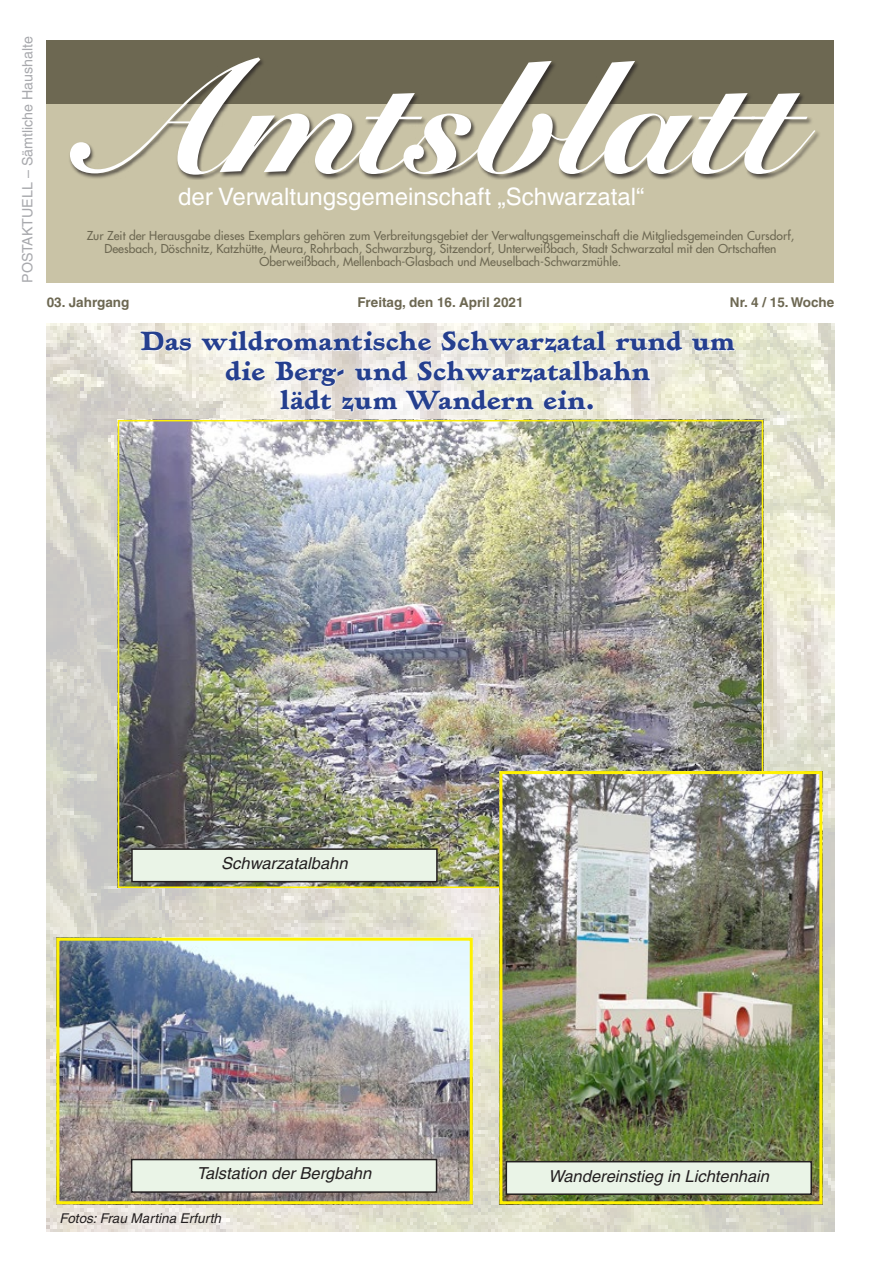
<style>
.page{position:relative;width:881px;height:1263px;background:#fff}
.page>*{position:absolute;margin:0;border:0;box-sizing:border-box;transform-origin:0 0}
.t1{font:157.5px "Snell Roundhand Black Script";color:#fff}
.Überschrift{font:800 27px/29.4px "Hadriano";color:#253f8e;text-align:center}
.t2{font:24px "Helvetica LT";color:#fff}
.Bildunterschrift{font:italic 16.5px "Helvetica LT";color:#231f20}
.Postaktuell{font:14.25px "Helvetica LT";color:#a8a9ad}
.t3{font:700 13.5px "Helvetica LT";color:#6d6852}
.Bildunterschrift-2{font:italic 13.5px "Helvetica LT";color:#231f20}
.t4{font:12px/13px "Futura LT";color:#6d6852;text-align:center}
</style>
<div class="page">
<img style="left:47px;top:324px;width:786px;height:907px">
<div style="left:47px;top:62px;width:786px;height:221px;background:#c9c3a6"></div>
<div style="left:47px;top:40px;width:786px;height:64px;background:#6d6852"></div>
<div style="left:69px;top:56px;width:751px;height:124px;background:#231f20;opacity:.75"></div>
<img style="left:121px;top:423px;width:639px;height:462px">
<div style="left:144px;top:333px;width:608px;height:97px;background:#231f20;opacity:.05"></div>
<svg style="left:140px;top:331px;width:52px;height:21px"></svg>
<svg style="left:691px;top:338px;width:44px;height:14px"></svg>
<svg style="left:201px;top:323px;width:481px;height:89px"></svg>
<img style="left:60px;top:942px;width:408px;height:258px">
<div style="left:56px;top:938px;width:416px;height:266px;border:3px solid #fff101"></div>
<div style="left:131px;top:1159px;width:305px;height:33px;background:#eaf4e7"></div>
<div style="left:131px;top:1159px;width:306px;height:34px;border:2px solid #231f20"></div>
<div style="left:132px;top:849px;width:304px;height:33px;background:#eaf4e7"></div>
<div style="left:131px;top:848px;width:306px;height:34px;border:2px solid #231f20"></div>
<img style="left:503px;top:775px;width:315px;height:425px">
<div style="left:499px;top:771px;width:323px;height:433px;border:3px solid #fff101"></div>
<div style="left:506px;top:1162px;width:305px;height:32px;background:#eaf4e7"></div>
<div style="left:505px;top:1161px;width:306px;height:34px;border:2px solid #231f20"></div>
<p class="Postaktuell" style="left:19px;top:283px;width:248px;rotate:-90deg">POSTAKTUELL – Sämtliche Haushalte</p>
<p class="t1" style="left:84px;top:24px;width:713px">Amtsblatt</p>
<p class="t2" style="left:178px;top:182px;width:467px">der Verwaltungsgemeinschaft „Schwarzatal“</p>
<p class="t4" style="left:87px;top:228px;width:708px">Zur Zeit der Herausgabe dieses Exemplars gehören zum Verbreitungsgebiet der Verwaltungsgemeinschaft die Mitgliedsgemeinden Cursdorf,</p>
<p class="t4" style="left:104px;top:242px;width:673px">Deesbach, Döschnitz, Katzhütte, Meura, Rohrbach, Schwarzburg, Sitzendorf, Unterweißbach, Stadt Schwarzatal mit den Ortschaften<br>Oberweißbach, Mellenbach-Glasbach und Meuselbach-Schwarzmühle.</p>
<p class="t3" style="left:47px;top:294px;width:84px">03. Jahrgang</p>
<p class="t3" style="left:357px;top:294px;width:168px">Freitag, den 16. April 2021</p>
<p class="t3" style="left:729px;top:294px;width:106px">Nr. 4 / 15. Woche</p>
<p class="Überschrift" style="left:140px;top:326px;width:595px">Das wildromantische Schwarzatal rund um die Berg- und Schwarzatalbahn<br>lädt zum Wandern ein.</p>
<p class="Bildunterschrift" style="left:221px;top:854px;width:128px">Schwarzatalbahn</p>
<p class="Bildunterschrift" style="left:197px;top:1164px;width:176px">Talstation der Bergbahn</p>
<p class="Bildunterschrift-2" style="left:60px;top:1210px;width:163px">Fotos: Frau Martina Erfurth</p>
<p class="Bildunterschrift" style="left:548px;top:1166px;width:222px">Wandereinstieg in Lichtenhain</p>
</div>
